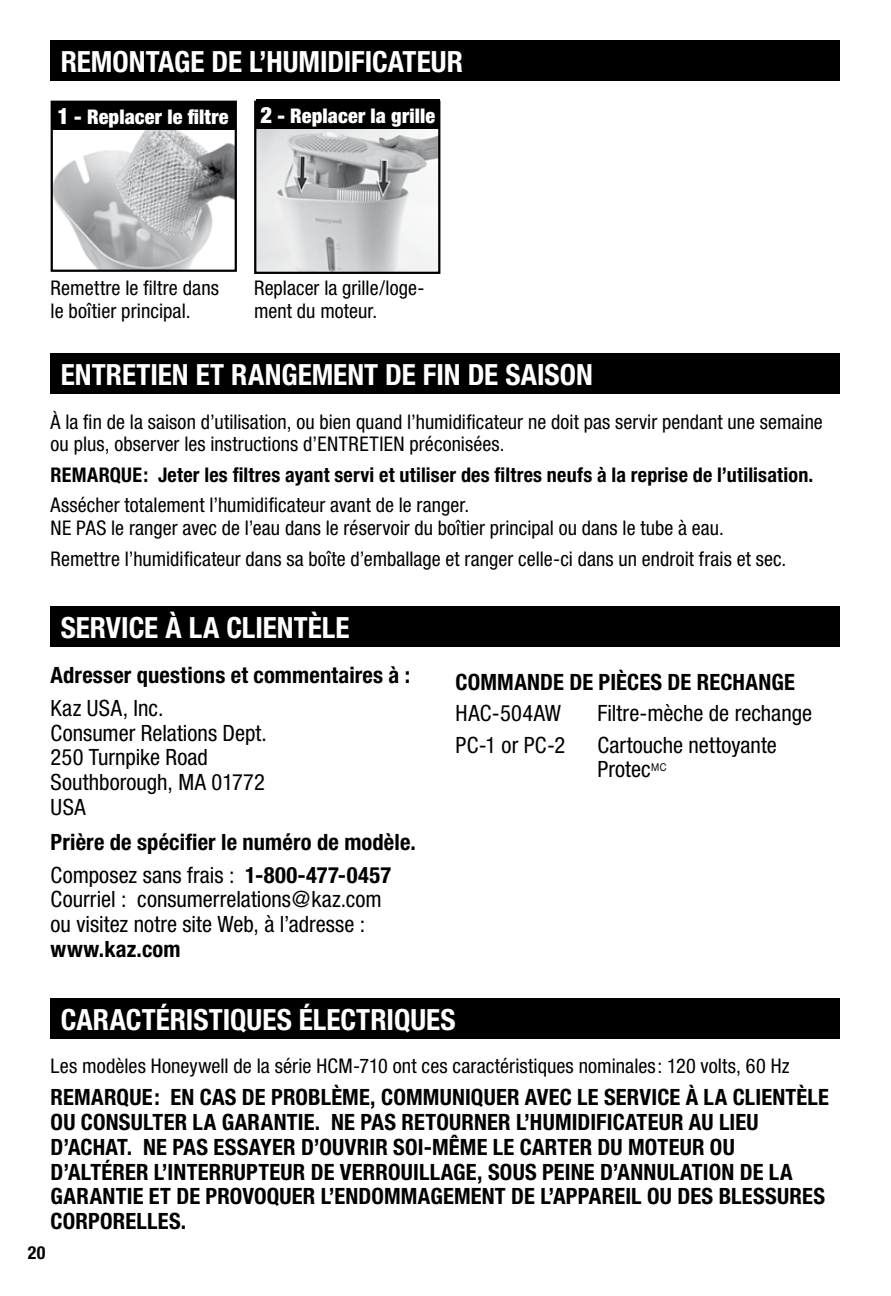
<style>
.page{position:relative;width:891px;height:1296px;background:#fff}
.page>*{position:absolute;margin:0;border:0;box-sizing:border-box;transform-origin:0 0}
.t1{font:700 condensed 29.25px "Helvetica Neue";color:#fff}
.t2{font:700 condensed 22.5px/24.8px "Helvetica Neue";letter-spacing:.005em;color:#000}
.t3{font:condensed 22.5px/24.8px "Helvetica Neue";color:#000}
.t4{font:condensed 22.5px "Helvetica Neue";letter-spacing:.02em;color:#000}
.t5{font:condensed 20.25px/22.5px "Helvetica Neue";letter-spacing:.005em;color:#000}
.t6{font:700 condensed 20.25px "Helvetica Neue";letter-spacing:.01em;color:#000}
.t7{font:900 condensed 20.25px "Helvetica Neue";letter-spacing:.01em;color:#fff}
.t8{font:700 condensed 18px "Helvetica Neue";color:#000}
.s1{font-size:22.5px}
.s2{font-weight:400}
</style>
<div class="page">
<div style="left:51px;top:606px;width:789px;height:41px;background:#000"></div>
<div style="left:51px;top:40px;width:789px;height:41px;background:#000"></div>
<img style="left:54px;top:130px;width:180px;height:139px">
<div style="left:51px;top:101px;width:186px;height:171px;border:2px solid #000"></div>
<div style="left:51px;top:101px;width:184px;height:29px;background:#000"></div>
<img style="left:257px;top:129px;width:180px;height:142px">
<div style="left:254px;top:101px;width:186px;height:173px;border:2px solid #000"></div>
<div style="left:256px;top:100px;width:183px;height:29px;background:#000"></div>
<div style="left:51px;top:353px;width:789px;height:40px;background:#000"></div>
<div style="left:51px;top:998px;width:789px;height:41px;background:#000"></div>
<h1 class="t1" style="left:61px;top:44px;width:404px">REMONTAGE DE L’HUMIDIFICATEUR</h1>
<p class="t7" style="left:57px;top:105px;width:173px"><span class="s1">1</span> - Replacer le filtre</p>
<p class="t7" style="left:261px;top:104px;width:176px"><span class="s1">2</span> - Replacer la grille</p>
<p class="t5" style="left:51px;top:277px;width:170px">Remettre le filtre dans le boîtier principal.</p>
<p class="t5" style="left:254px;top:277px;width:172px">Replacer la grille/loge&shy;ment du moteur.</p>
<h1 class="t1" style="left:61px;top:356px;width:534px">ENTRETIEN ET RANGEMENT DE FIN DE SAISON</h1>
<p class="t5" style="left:51px;top:410px;width:774px">À la fin de la saison d’utilisation, ou bien quand l’humidificateur ne doit pas servir pendant une semaine ou plus, observer les instructions d’ENTRETIEN préconisées.</p>
<p class="t6" style="left:51px;top:462px;width:764px">REMARQUE: Jeter les filtres ayant servi et utiliser des filtres neufs à la reprise de l’utilisation.</p>
<p class="t5" style="left:51px;top:494px;width:675px">Assécher totalement l’humidificateur avant de le ranger.<br>NE PAS le ranger avec de l’eau dans le réservoir du boîtier principal ou dans le tube à eau.</p>
<p class="t5" style="left:51px;top:547px;width:737px">Remettre l’humidificateur dans sa boîte d’emballage et ranger celle-ci dans un endroit frais et sec.</p>
<h1 class="t1" style="left:61px;top:610px;width:290px">SERVICE À LA CLIENTÈLE</h1>
<p class="t2" style="left:51px;top:662px;width:361px">Adresser questions et commentaires à :</p>
<p class="t3" style="left:51px;top:695px;width:218px">Kaz USA, Inc.<br>Consumer Relations Dept.<br>250 Turnpike Road<br>Southborough, MA 01772<br>USA</p>
<p class="t2" style="left:51px;top:825px;width:367px;line-height:32.9px">Prière de spécifier le numéro de modèle.<br><span class="s2">Composez sans frais :</span> 1-800-477-0457</p>
<p class="t3" style="left:51px;top:887px;width:333px">Courriel : consumerrelations@kaz.com ou visitez notre site Web, à l’adresse :</p>
<p class="t2" style="left:51px;top:936px;width:131px">www.kaz.com</p>
<p class="t2" style="left:456px;top:669px;width:341px">COMMANDE DE PIÈCES DE RECHANGE</p>
<p class="t4" style="left:456px;top:700px;width:107px">HAC-504AW</p>
<p class="t3" style="left:597px;top:700px;width:216px">Filtre-mèche de rechange</p>
<p class="t3" style="left:456px;top:732px;width:111px">PC-1 or PC-2</p>
<p class="t3" style="left:597px;top:732px;width:181px">Cartouche nettoyante<br>Protec<sup>MC</sup></p>
<h1 class="t1" style="left:61px;top:1002px;width:396px">CARACTÉRISTIQUES ÉLECTRIQUES</h1>
<p class="t5" style="left:51px;top:1054px;width:741px">Les modèles Honeywell de la série HCM-710 ont ces caractéristiques nominales: 120 volts, 60 Hz</p>
<p class="t2" style="left:51px;top:1085px;width:780px">REMARQUE: EN CAS DE PROBLÈME, COMMUNIQUER AVEC LE SERVICE À LA CLIENTÈLE OU CONSULTER LA GARANTIE. NE PAS RETOURNER L’HUMIDIFICATEUR AU LIEU D’ACHAT. NE PAS ESSAYER D’OUVRIR SOI-MÊME LE CARTER DU MOTEUR OU D’ALTÉRER L’INTERRUPTEUR DE VERROUILLAGE, SOUS PEINE D’ANNULATION DE LA GARANTIE ET DE PROVOQUER L’ENDOMMAGEMENT DE L’APPAREIL OU DES BLESSURES CORPORELLES.</p>
<p class="t8" style="left:28px;top:1242px;width:19px">20</p>
</div>
